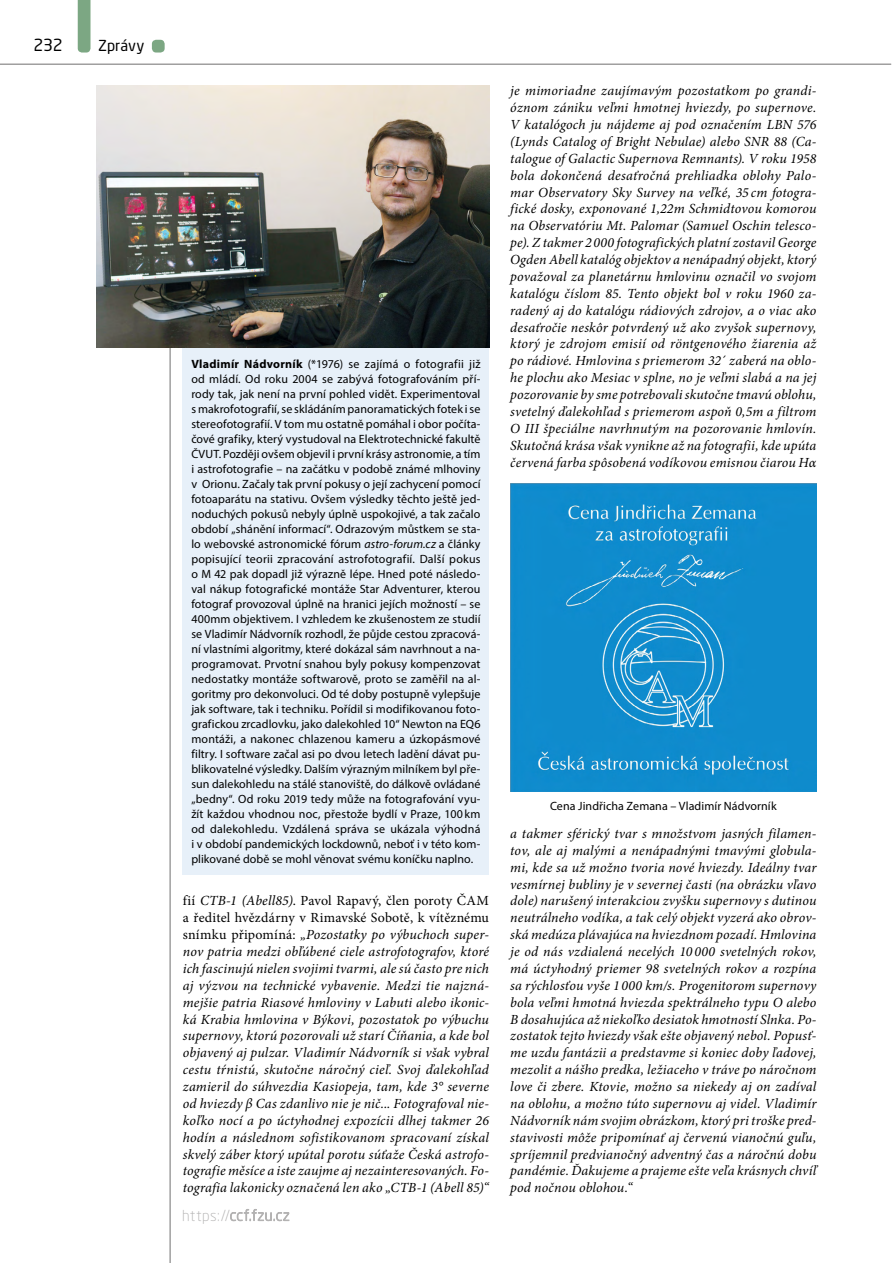
<style>
.page{position:relative;width:893px;height:1263px;background:#fff}
.page>*{position:absolute;margin:0;border:0;box-sizing:border-box;transform-origin:0 0}
.t1{font:16.5px "Neo Sans Pro";color:#000}
.t2{font:15px "Neo Sans Pro";letter-spacing:.005em;color:#000}
.normální{font:italic 13.95px/17px "Minion Pro";letter-spacing:.01em;color:#000;text-align:justify}
.rastr_prvni{font:12px/15px "Myriad Pro";letter-spacing:.005em;color:#000;text-align:justify}
.popisek8{font:12px "Myriad Pro";letter-spacing:.005em;color:#000}
.s1{font-weight:700}
.s2{font-style:italic}
.s3{font-style:normal}
</style>
<div class="page">
<hr style="left:0;top:64px;width:891px;height:1px;background:#706f6f">
<svg style="left:230px;top:1209px;width:60px;height:12px"></svg>
<svg style="left:78px;top:0;width:12px;height:53px"></svg>
<div style="left:152px;top:40px;width:13px;height:13px;background:#7ca783;border-radius:4px"></div>
<hr style="left:170px;top:345px;width:1px;height:918px;background:#706f6f">
<div style="left:183px;top:342px;width:306px;height:533px;background:#e7f0f9"></div>
<img style="left:510px;top:483px;width:306px;height:308px">
<img style="left:96px;top:85px;width:393px;height:262px">
<p class="t1" style="left:33px;top:35px;width:31px">232</p>
<p class="t2" style="left:98px;top:36px;width:48px">Zprávy</p>
<p class="rastr_prvni" style="left:191px;top:357px;width:291px"><span class="s1">Vladimír Nádvorník</span> (*1976) se zajímá o fotografii již od mládí. Od roku 2004 se zabývá fotografováním pří&shy;rody tak, jak není na první pohled vidět. Experimentoval s makrofotografií, se skládáním panoramatických fotek i se stereofotografií. V tom mu ostatně pomáhal i obor počíta&shy;čové grafiky, který vystudoval na Elektrotechnické fakultě ČVUT. Později ovšem objevil i první krásy astronomie, a tím i astrofotografie – na začátku v podobě známé mlhoviny v Orionu. Začaly tak první pokusy o její zachycení pomocí fotoaparátu na stativu. Ovšem výsledky těchto ještě jed&shy;noduchých pokusů nebyly úplně uspokojivé, a tak začalo období „shánění informací“. Odrazovým můstkem se sta&shy;lo webovské astronomické fórum <span class="s2">astro-forum.cz</span> a články popisující teorii zpracování astrofotografií. Další pokus o M 42 pak dopadl již výrazně lépe. Hned poté následo&shy;val nákup fotografické montáže Star Adventurer, kterou fotograf provozoval úplně na hranici jejích možností – se 400mm objektivem. I vzhledem ke zkušenostem ze studií se Vladimír Nádvorník rozhodl, že půjde cestou zpracová&shy;ní vlastními algoritmy, které dokázal sám navrhnout a na&shy;programovat. Prvotní snahou byly pokusy kompenzovat nedostatky montáže softwarově, proto se zaměřil na al&shy;goritmy pro dekonvoluci. Od té doby postupně vylepšuje jak software, tak i techniku. Pořídil si modifikovanou foto&shy;grafickou zrcadlovku, jako dalekohled 10“ Newton na EQ6 montáži, a nakonec chlazenou kameru a úzkopásmové filtry. I software začal asi po dvou letech ladění dávat pu&shy;blikovatelné výsledky. Dalším výrazným milníkem byl pře&shy;sun dalekohledu na stálé stanoviště, do dálkově ovládané „bedny“. Od roku 2019 tedy může na fotografování vyu&shy;žít každou vhodnou noc, přestože bydlí v Praze, 100 km od dalekohledu. Vzdálená správa se ukázala výhodná i v období pandemických lockdownů, neboť i v této kom&shy;plikované době se mohl věnovat svému koníčku naplno.</p>
<p class="normální" style="left:183px;top:892px;width:308px"><span class="s3">fií</span> CTB-1 (Abell85)<span class="s3">. Pavol Rapavý, člen poroty ČAM a ředitel hvězdárny v Rimavské Sobotě, k vítěznému snímku připomíná:</span> „Pozostatky po výbuchoch super&shy;nov patria medzi obľúbené ciele astrofotografov, ktoré ich fascinujú nielen svojimi tvarmi, ale sú často pre nich aj výzvou na technické vybavenie. Medzi tie najzná&shy;mejšie patria Riasové hmloviny v Labuti alebo ikonic&shy;ká Krabia hmlovina v Býkovi, pozostatok po výbuchu supernovy, ktorú pozorovali už starí Číňania, a kde bol objavený aj pulzar. Vladimír Nádvorník si však vybral cestu tŕnistú, skutočne náročný cieľ. Svoj ďalekohľad zamieril do súhvezdia Kasiopeja, tam, kde 3° severne od hviezdy β Cas zdanlivo nie je nič... Fotografoval nie&shy;koľko nocí a po úctyhodnej expozícii dlhej takmer 26 hodín a následnom sofistikovanom spracovaní získal skvelý záber ktorý upútal porotu súťaže Česká astrofo&shy;tografie měsíce a iste zaujme aj nezainteresovaných. Fo&shy;tografia lakonicky označená len ako „CTB-1 (Abell 85)“</p>
<p class="normální" style="left:510px;top:82px;width:308px">je mimoriadne zaujímavým pozostatkom po grandi&shy;óznom zániku veľmi hmotnej hviezdy, po supernove.<br>V katalógoch ju nájdeme aj pod označením LBN 576 (Lynds Catalog of Bright Nebulae) alebo SNR 88 (Ca&shy;talogue of Galactic Supernova Remnants). V roku 1958 bola dokončená desaťročná prehliadka oblohy Palo&shy;mar Observatory Sky Survey na veľké, 35 cm fotogra&shy;fické dosky, exponované 1,22m Schmidtovou komorou na Observatóriu Mt. Palomar (Samuel Oschin telesco&shy;pe). Z takmer 2 000 fotografických platní zostavil George Ogden Abell katalóg objektov a nenápadný objekt, ktorý považoval za planetárnu hmlovinu označil vo svojom katalógu číslom 85. Tento objekt bol v roku 1960 za&shy;radený aj do katalógu rádiových zdrojov, a o viac ako desaťročie neskôr potvrdený už ako zvyšok supernovy, ktorý je zdrojom emisií od röntgenového žiarenia až po rádiové. Hmlovina s priemerom 32´ zaberá na oblo&shy;he plochu ako Mesiac v splne, no je veľmi slabá a na jej pozorovanie by sme potrebovali skutočne tmavú oblohu, svetelný ďalekohľad s priemerom aspoň 0,5m a filtrom O III špeciálne navrhnutým na pozorovanie hmlovín.<br>Skutočná krása však vynikne až na fotografii, kde upúta červená farba spôsobená vodíkovou emisnou čiarou Hα</p>
<p class="popisek8" style="left:550px;top:798px;width:228px">Cena Jindřicha Zemana – Vladimír Nádvorník</p>
<p class="normální" style="left:510px;top:825px;width:308px">a takmer sférický tvar s množstvom jasných filamen&shy;tov, ale aj malými a nenápadnými tmavými globula&shy;mi, kde sa už možno tvoria nové hviezdy. Ideálny tvar vesmírnej bubliny je v severnej časti (na obrázku vľavo dole) narušený interakciou zvyšku supernovy s dutinou neutrálneho vodíka, a tak celý objekt vyzerá ako obrov&shy;ská medúza plávajúca na hviezdnom pozadí. Hmlovina je od nás vzdialená necelých 10 000 svetelných rokov, má úctyhodný priemer 98 svetelných rokov a rozpína sa rýchlosťou vyše 1 000 km/s. Progenitorom supernovy bola veľmi hmotná hviezda spektrálneho typu O alebo B dosahujúca až niekoľko desiatok hmotností Slnka. Po&shy;zostatok tejto hviezdy však ešte objavený nebol. Popusť&shy;me uzdu fantázii a predstavme si koniec doby ľadovej, mezolit a nášho predka, ležiaceho v tráve po náročnom love či zbere. Ktovie, možno sa niekedy aj on zadíval na oblohu, a možno túto supernovu aj videl. Vladimír Nádvorník nám svojim obrázkom, ktorý pri troške pred&shy;stavivosti môže pripomínať aj červenú vianočnú guľu, spríjemnil predvianočný adventný čas a náročnú dobu pandémie. Ďakujeme a prajeme ešte veľa krásnych chvíľ pod nočnou oblohou.“</p>
</div>
